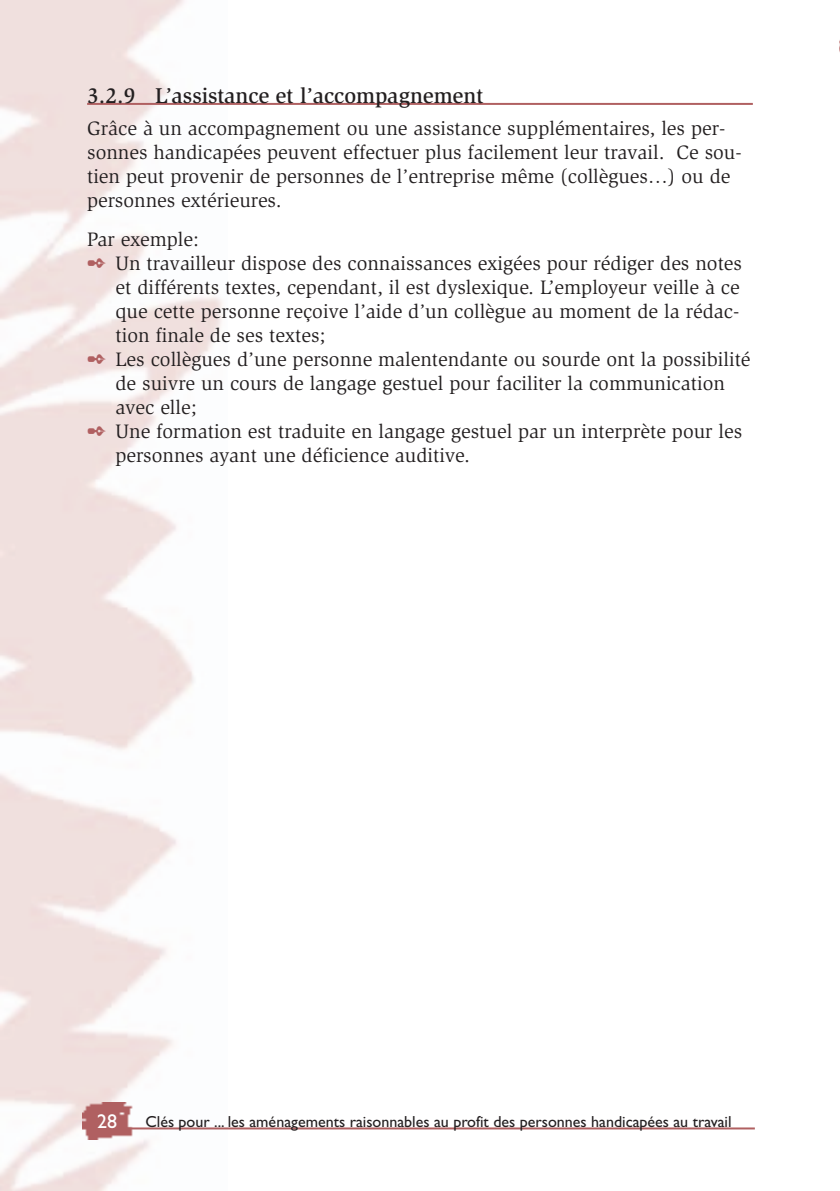
<style>
.page{position:relative;width:840px;height:1191px;background:#fff}
.page>*{position:absolute;margin:0;border:0;box-sizing:border-box;transform-origin:0 0}
.t1{font:500 22px "Slimbach";color:#231f20}
.t2{font:20px/24px "Slimbach";color:#231f20}
.t3{font:20px "Gill Sans";color:#fff}
.t4{font:16px "Gill Sans";color:#231f20}
.s1{color:#b06061}
</style>
<div class="page">
<img style="left:0;top:0;width:227px;height:1191px">
<img style="left:82px;top:1102px;width:51px;height:37px">
<hr style="left:89px;top:1127px;width:665px;height:2px;background:#b06061">
<img style="left:839px;top:40px;width:1px;height:12px">
<hr style="left:87px;top:103px;width:665px;height:2px;background:#b06061">
<p class="t1" style="left:87px;top:87px;width:397px">3.2.9 L’assistance et l’accompagnement</p>
<p class="t2" style="left:87px;top:118px;width:655px">Grâce à un accompagnement ou une assistance supplémentaires, les per&shy;sonnes handicapées peuvent effectuer plus facilement leur travail. Ce sou&shy;tien peut provenir de personnes de l’entreprise même (collègues…) ou de personnes extérieures.</p>
<p class="t2" style="left:87px;top:228px;width:113px">Par exemple:</p>
<p class="t2" style="left:87px;top:252px;width:656px"><span class="s1">✒</span> Un travailleur dispose des connaissances exigées pour rédiger des notes</p>
<p class="t2" style="left:115px;top:276px;width:625px">et différents textes, cependant, il est dyslexique. L’employeur veille à ce</p>
<p class="t2" style="left:115px;top:300px;width:625px">que cette personne reçoive l’aide d’un collègue au moment de la rédac-</p>
<p class="t2" style="left:115px;top:324px;width:211px">tion finale de ses textes;</p>
<p class="t2" style="left:87px;top:348px;width:664px"><span class="s1">✒</span> Les collègues d’une personne malentendante ou sourde ont la possibilité</p>
<p class="t2" style="left:115px;top:372px;width:610px">de suivre un cours de langage gestuel pour faciliter la communication</p>
<p class="t2" style="left:115px;top:396px;width:83px">avec elle;</p>
<p class="t2" style="left:87px;top:420px;width:656px"><span class="s1">✒</span> Une formation est traduite en langage gestuel par un interprète pour les</p>
<p class="t2" style="left:115px;top:444px;width:356px">personnes ayant une déficience auditive.</p>
<p class="t3" style="left:97px;top:1114px;width:21px">28</p>
<p class="t4" style="left:145px;top:1116px;width:587px">Clés pour ... les aménagements raisonnables au profit des personnes handicapées au travail</p>
</div>
